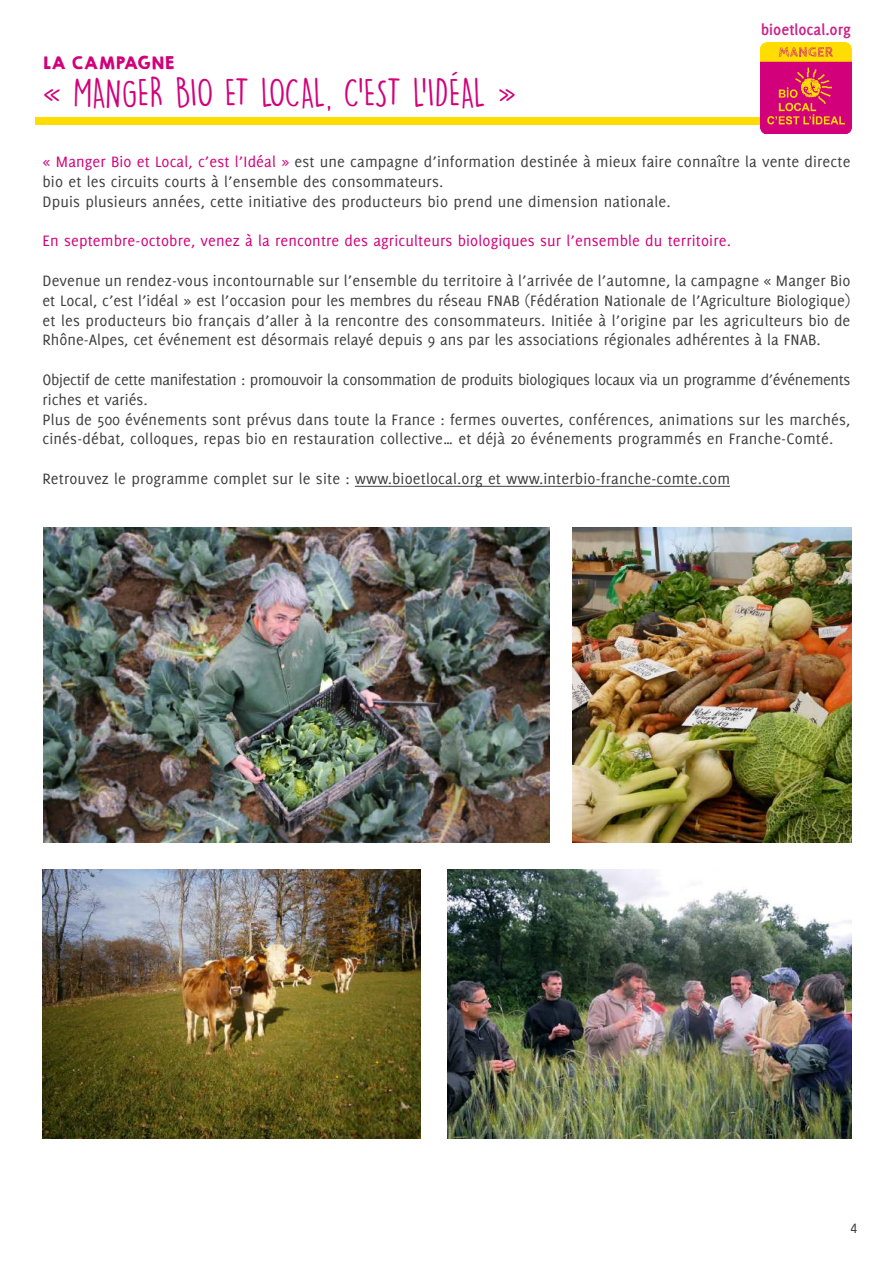
<style>
.page{position:relative;width:893px;height:1263px;background:#fff}
.page>*{position:absolute;margin:0;border:0;box-sizing:border-box;transform-origin:0 0}
.t1{font:37.5px "DK Lemon Yellow Sun";letter-spacing:-.025em;color:#d2007a}
.t2{font:700 16.8px "Delicious";color:#cd2189}
.t3{font:16.5px/19.8px "Delicious";letter-spacing:.01em;color:#3e3e3f}
.t4{font:16.5px "Delicious";letter-spacing:.01em;color:#d2007a}
.t5{font:15.6px "KGHAPPY Solid";color:#d2007a}
.t6{font:15px "Delicious";color:#3e3e3f}
.s1{color:#d2007a}
</style>
<div class="page">
<div style="left:36px;top:117px;width:800px;height:7px;background:#fd0"></div>
<img style="left:761px;top:42px;width:90px;height:91px">
<hr style="left:355px;top:486px;width:375px;height:1px;background:#3e3e3f">
<img style="left:447px;top:869px;width:404px;height:269px">
<img style="left:43px;top:527px;width:506px;height:316px">
<img style="left:573px;top:527px;width:278px;height:316px">
<img style="left:42px;top:869px;width:378px;height:269px">
<p class="t5" style="left:43px;top:51px;width:133px">LA CAMPAGNE</p>
<h1 class="t1" style="left:43px;top:70px;width:475px">« MANGER BIO ET LOCAL, C’EST L’IDÉAL »</h1>
<p class="t2" style="left:761px;top:20px;width:92px">bioetlocal.org</p>
<p class="t3" style="left:43px;top:152px;width:809px"><span class="s1">« Manger Bio et Local, c’est l’Idéal »</span> est une campagne d’information destinée à mieux faire connaître la vente directe bio et les circuits courts à l’ensemble des consommateurs.<br>Dpuis plusieurs années, cette initiative des producteurs bio prend une dimension nationale.</p>
<p class="t4" style="left:43px;top:232px;width:690px">En septembre-octobre, venez à la rencontre des agriculteurs biologiques sur l’ensemble du territoire.</p>
<p class="t3" style="left:43px;top:270px;width:809px;text-align:justify">Devenue un rendez-vous incontournable sur l’ensemble du territoire à l’arrivée de l’automne, la campagne « Manger Bio et Local, c’est l’idéal » est l’occasion pour les membres du réseau FNAB (Fédération Nationale de l’Agriculture Biologique) et les producteurs bio français d’aller à la rencontre des consommateurs. Initiée à l’origine par les agriculteurs bio de Rhône-Alpes, cet événement est désormais relayé depuis 9 ans par les associations régionales adhérentes à la FNAB.</p>
<p class="t3" style="left:43px;top:369px;width:809px">Objectif de cette manifestation : promouvoir la consommation de produits biologiques locaux via un programme d’événements riches et variés.<br>Plus de 500 événements sont prévus dans toute la France : fermes ouvertes, conférences, animations sur les marchés, cinés-débat, colloques, repas bio en restauration collective… et déjà 20 événements programmés en Franche-Comté.</p>
<p class="t3" style="left:43px;top:468px;width:689px">Retrouvez le programme complet sur le site : www.bioetlocal.org et www.interbio-franche-comte.com</p>
<p class="t6" style="left:850px;top:1217px;width:8px">4</p>
</div>
